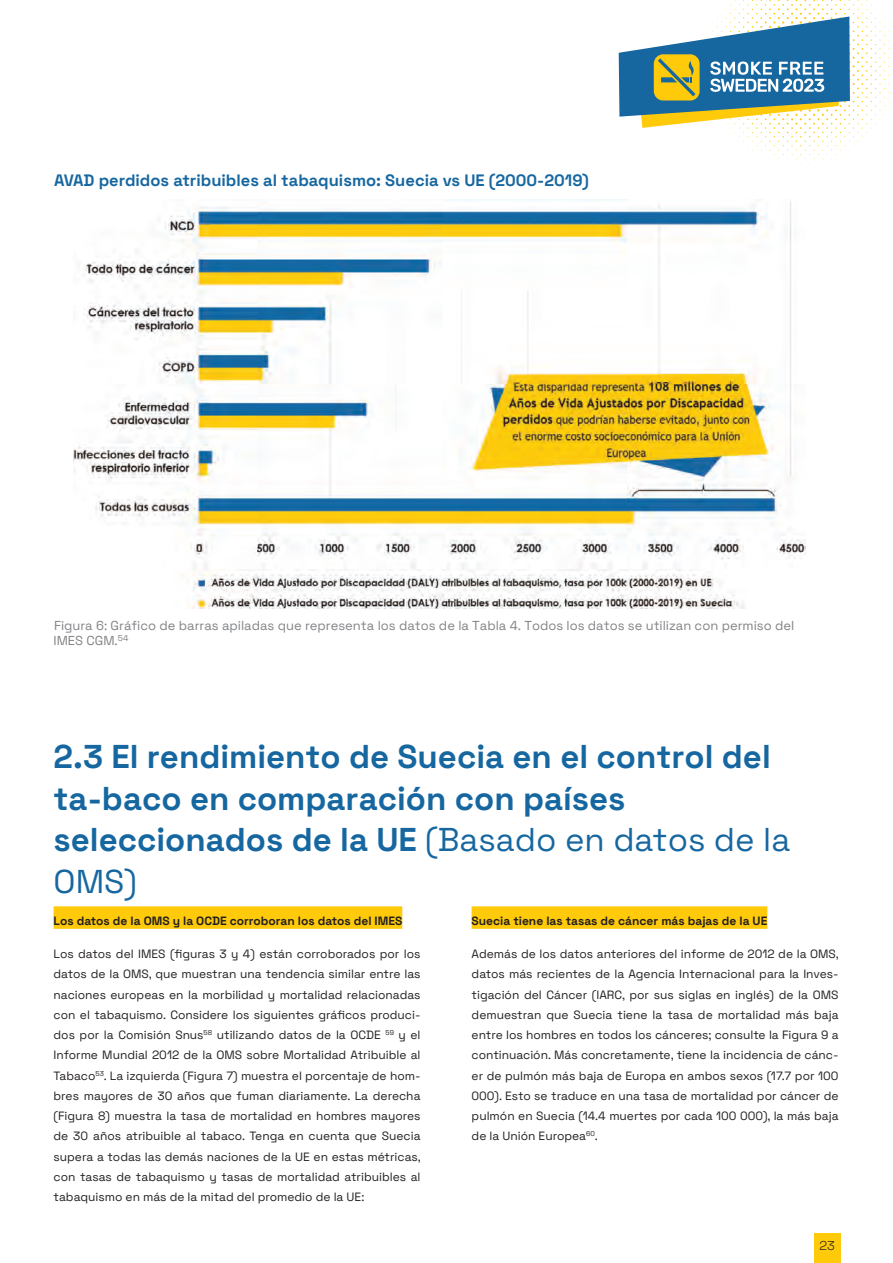
<style>
.page{position:relative;width:893px;height:1263px;background:#fff}
.page>*{position:absolute;margin:0;border:0;box-sizing:border-box;transform-origin:0 0}
.t1{font:700 33px/41.5px "Space Grotesk";color:#1667a0}
.t2{font:700 16.5px "Space Grotesk";color:#1667a0}
.t3{font:12.9px/15.6px "Space Grotesk";color:#808285}
.t4{font:300 12.75px "Space Grotesk";color:#231f20}
.t5{font:12px/20.2px "Space Grotesk";color:#231f20;text-align:justify}
.t6{font:700 12px "Space Grotesk";color:#231f20}
.s1{font-weight:400}
</style>
<div class="page">
<svg style="left:619px;top:0;width:271px;height:168px"></svg>
<div style="left:814px;top:1234px;width:27px;height:29px;background:#feca0a"></div>
<div style="left:54px;top:906px;width:348px;height:23px;background:#feca0a"></div>
<div style="left:472px;top:906px;width:295px;height:23px;background:#feca0a"></div>
<img style="left:73px;top:200px;width:733px;height:408px">
<h2 class="t2" style="left:54px;top:168px;width:536px">AVAD perdidos atribuibles al tabaquismo: Suecia vs UE (2000-2019)</h2>
<p class="t3" style="left:54px;top:616px;width:742px">Figura 6: Gráfico de barras apiladas que representa los datos de la Tabla 4. Todos los datos se utilizan con permiso del<br>IMES CGM.<sup>54</sup></p>
<h1 class="t1" style="left:54px;top:734px;width:738px">2.3 El rendimiento de Suecia en el control del ta-baco en comparación con países seleccionados de la UE <span class="s1">(Basado en datos de la<br>OMS)</span></h1>
<p class="t6" style="left:54px;top:912px;width:350px">Los datos de la OMS y la OCDE corroboran los datos del IMES</p>
<p class="t5" style="left:54px;top:943px;width:369px">Los datos del IMES (figuras 3 y 4) están corroborados por los datos de la OMS, que muestran una tendencia similar entre las naciones europeas en la morbilidad y mortalidad relacionadas con el tabaquismo. Considere los siguientes gráficos produci&shy;dos por la Comisión Snus<sup>58</sup> utilizando datos de la OCDE <sup>59</sup> y el Informe Mundial 2012 de la OMS sobre Mortalidad Atribuible al Tabaco<sup>53</sup>. La izquierda (Figura 7) muestra el porcentaje de hom&shy;bres mayores de 30 años que fuman diariamente. La derecha (Figura 8) muestra la tasa de mortalidad en hombres mayores de 30 años atribuible al tabaco. Tenga en cuenta que Suecia supera a todas las demás naciones de la UE en estas métricas, con tasas de tabaquismo y tasas de mortalidad atribuibles al tabaquismo en más de la mitad del promedio de la UE:</p>
<p class="t6" style="left:472px;top:912px;width:297px">Suecia tiene las tasas de cáncer más bajas de la UE</p>
<p class="t5" style="left:472px;top:943px;width:369px">Además de los datos anteriores del informe de 2012 de la OMS, datos más recientes de la Agencia Internacional para la Inves&shy;tigación del Cáncer (IARC, por sus siglas en inglés) de la OMS demuestran que Suecia tiene la tasa de mortalidad más baja entre los hombres en todos los cánceres; consulte la Figura 9 a continuación. Más concretamente, tiene la incidencia de cánc&shy;er de pulmón más baja de Europa en ambos sexos (17.7 por 100<br>000). Esto se traduce en una tasa de mortalidad por cáncer de pulmón en Suecia (14.4 muertes por cada 100 000), la más baja de la Unión Europea<sup>60</sup>.</p>
<p class="t4" style="left:819px;top:1236px;width:17px">23</p>
</div>
